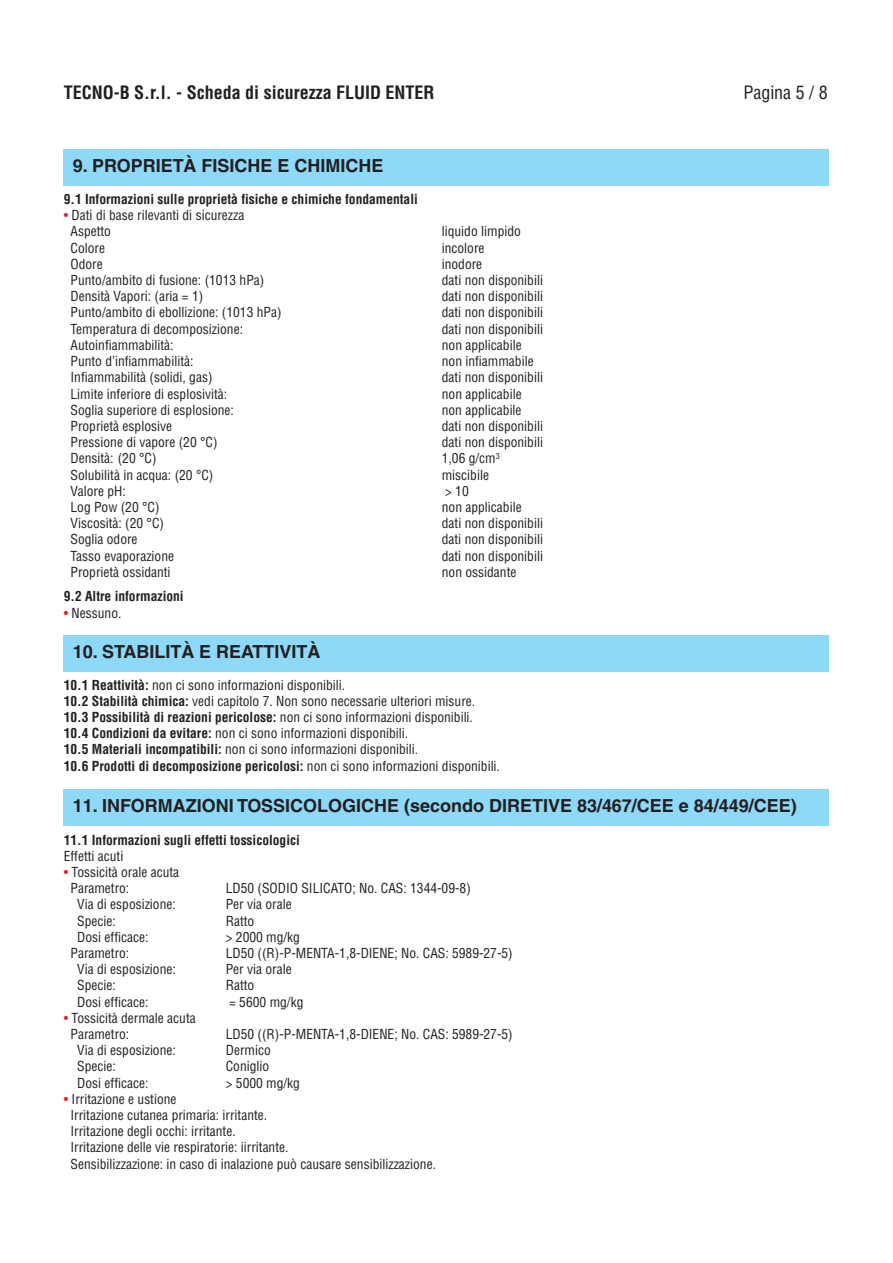
<style>
.page{position:relative;width:893px;height:1263px;background:#fff}
.page>*{position:absolute;margin:0;border:0;box-sizing:border-box;transform-origin:0 0}
.t1{font:700 18px "Helvetica";color:#231f20}
.t2{font:700 condensed 18px "Helvetica";color:#231f20}
.t3{font:condensed 18px "Helvetica";color:#231f20}
.t4{font:condensed 13.5px/16.2px "Helvetica";color:#231f20}
.t5{font:700 condensed 13.5px "Helvetica";color:#231f20}
.s1{color:#ed1c24}
.s2{font-weight:700}
</style>
<div class="page">
<div style="left:64px;top:149px;width:765px;height:36px;background:#8ed8f8"></div>
<div style="left:64px;top:635px;width:765px;height:36px;background:#8ed8f8"></div>
<div style="left:64px;top:789px;width:765px;height:36px;background:#8ed8f8"></div>
<h1 class="t2" style="left:64px;top:85px;width:372px">TECNO-B S.r.l. - Scheda di sicurezza FLUID ENTER</h1>
<h1 class="t3" style="left:743px;top:85px;width:86px">Pagina 5 / 8</h1>
<h1 class="t1" style="left:73px;top:159px;width:312px">9. PROPRIETÀ FISICHE E CHIMICHE</h1>
<p class="t5" style="left:64px;top:194px;width:356px">9.1 Informazioni sulle proprietà fisiche e chimiche fondamentali</p>
<p class="t4" style="left:71px;top:208px;width:175px;text-indent:-7px"><span class="s1">•</span> Dati di base rilevanti di sicurezza<br>Aspetto</p>
<p class="t4" style="left:442px;top:225px;width:81px">liquido limpido</p>
<p class="t4" style="left:71px;top:241px;width:36px">Colore</p>
<p class="t4" style="left:442px;top:241px;width:44px">incolore</p>
<p class="t4" style="left:71px;top:257px;width:34px">Odore</p>
<p class="t4" style="left:442px;top:257px;width:42px">inodore</p>
<p class="t4" style="left:71px;top:273px;width:195px">Punto/ambito di fusione: (1013 hPa)</p>
<p class="t4" style="left:442px;top:273px;width:103px">dati non disponibili</p>
<p class="t4" style="left:71px;top:289px;width:134px">Densità Vapori: (aria = 1)</p>
<p class="t4" style="left:442px;top:289px;width:103px">dati non disponibili</p>
<p class="t4" style="left:71px;top:306px;width:213px">Punto/ambito di ebollizione: (1013 hPa)</p>
<p class="t4" style="left:442px;top:306px;width:103px">dati non disponibili</p>
<p class="t4" style="left:71px;top:322px;width:174px">Temperatura di decomposizione:</p>
<p class="t4" style="left:442px;top:322px;width:103px">dati non disponibili</p>
<p class="t4" style="left:71px;top:338px;width:105px">Autoinfiammabilità:</p>
<p class="t4" style="left:442px;top:338px;width:81px">non applicabile</p>
<p class="t4" style="left:71px;top:354px;width:124px">Punto d’infiammabilità:</p>
<p class="t4" style="left:442px;top:354px;width:93px">non infiammabile</p>
<p class="t4" style="left:71px;top:370px;width:144px">Infiammabilità (solidi, gas)</p>
<p class="t4" style="left:442px;top:370px;width:103px">dati non disponibili</p>
<p class="t4" style="left:71px;top:387px;width:158px">Limite inferiore di esplosività:</p>
<p class="t4" style="left:442px;top:387px;width:81px">non applicabile</p>
<p class="t4" style="left:71px;top:403px;width:165px">Soglia superiore di esplosione:</p>
<p class="t4" style="left:442px;top:403px;width:81px">non applicabile</p>
<p class="t4" style="left:71px;top:419px;width:103px">Proprietà esplosive</p>
<p class="t4" style="left:442px;top:419px;width:103px">dati non disponibili</p>
<p class="t4" style="left:71px;top:435px;width:149px">Pressione di vapore (20 °C)</p>
<p class="t4" style="left:442px;top:435px;width:103px">dati non disponibili</p>
<p class="t4" style="left:71px;top:451px;width:87px">Densità: (20 °C)</p>
<p class="t4" style="left:442px;top:451px;width:59px">1,06 g/cm<sup>3</sup></p>
<p class="t4" style="left:71px;top:468px;width:144px">Solubilità in acqua: (20 °C)</p>
<p class="t4" style="left:442px;top:468px;width:49px">miscibile</p>
<p class="t4" style="left:71px;top:484px;width:57px">Valore pH:</p>
<p class="t4" style="left:445px;top:484px;width:25px">&gt; 10</p>
<p class="t4" style="left:71px;top:500px;width:91px">Log Pow (20 °C)</p>
<p class="t4" style="left:442px;top:500px;width:81px">non applicabile</p>
<p class="t4" style="left:71px;top:516px;width:95px">Viscosità: (20 °C)</p>
<p class="t4" style="left:442px;top:516px;width:103px">dati non disponibili</p>
<p class="t4" style="left:71px;top:532px;width:69px">Soglia odore</p>
<p class="t4" style="left:442px;top:532px;width:103px">dati non disponibili</p>
<p class="t4" style="left:71px;top:549px;width:105px">Tasso evaporazione</p>
<p class="t4" style="left:442px;top:549px;width:103px">dati non disponibili</p>
<p class="t4" style="left:71px;top:565px;width:102px">Proprietà ossidanti</p>
<p class="t4" style="left:442px;top:565px;width:76px">non ossidante</p>
<p class="t5" style="left:64px;top:591px;width:121px">9.2 Altre informazioni</p>
<p class="t4" style="left:64px;top:606px;width:59px"><span class="s1">•</span> Nessuno.</p>
<h1 class="t1" style="left:73px;top:645px;width:249px">10. STABILITÀ E REATTIVITÀ</h1>
<p class="t4" style="left:64px;top:678px;width:438px"><span class="s2">10.1 Reattività:</span> non ci sono informazioni disponibili.<br><span class="s2">10.2 Stabilità chimica:</span> vedi capitolo 7. Non sono necessarie ulteriori misure.<br><span class="s2">10.3 Possibilità di reazioni pericolose:</span> non ci sono informazioni disponibili.<br><span class="s2">10.4 Condizioni da evitare:</span> non ci sono informazioni disponibili.<br><span class="s2">10.5 Materiali incompatibili:</span> non ci sono informazioni disponibili.<br><span class="s2">10.6 Prodotti di decomposizione pericolosi:</span> non ci sono informazioni disponibili.</p>
<h1 class="t1" style="left:73px;top:799px;width:726px">11. INFORMAZIONI TOSSICOLOGICHE (secondo DIRETIVE 83/467/CEE e 84/449/CEE)</h1>
<p class="t5" style="left:64px;top:834px;width:238px">11.1 Informazioni sugli effetti tossicologici</p>
<p class="t4" style="left:64px;top:849px;width:61px">Effetti acuti</p>
<p class="t4" style="left:71px;top:865px;width:110px;text-indent:-7px"><span class="s1">•</span> Tossicità orale acuta<br>Parametro:</p>
<p class="t4" style="left:226px;top:881px;width:247px">LD50 (SODIO SILICATO; No. CAS: 1344-09-8)</p>
<p class="t4" style="left:77px;top:897px;width:100px">Via di esposizione:</p>
<p class="t4" style="left:226px;top:897px;width:67px">Per via orale</p>
<p class="t4" style="left:77px;top:914px;width:40px">Specie:</p>
<p class="t4" style="left:226px;top:914px;width:30px">Ratto</p>
<p class="t4" style="left:77px;top:930px;width:73px">Dosi efficace:</p>
<p class="t4" style="left:226px;top:930px;width:76px">&gt; 2000 mg/kg</p>
<p class="t4" style="left:71px;top:946px;width:60px">Parametro:</p>
<p class="t4" style="left:226px;top:946px;width:288px">LD50 ((R)-P-MENTA-1,8-DIENE; No. CAS: 5989-27-5)</p>
<p class="t4" style="left:77px;top:962px;width:100px">Via di esposizione:</p>
<p class="t4" style="left:226px;top:962px;width:67px">Per via orale</p>
<p class="t4" style="left:77px;top:978px;width:40px">Specie:</p>
<p class="t4" style="left:226px;top:978px;width:30px">Ratto</p>
<p class="t4" style="left:77px;top:995px;width:73px">Dosi efficace:</p>
<p class="t4" style="left:229px;top:995px;width:76px">= 5600 mg/kg</p>
<p class="t4" style="left:71px;top:1011px;width:127px;text-indent:-7px"><span class="s1">•</span> Tossicità dermale acuta<br>Parametro:</p>
<p class="t4" style="left:226px;top:1027px;width:288px">LD50 ((R)-P-MENTA-1,8-DIENE; No. CAS: 5989-27-5)</p>
<p class="t4" style="left:77px;top:1043px;width:100px">Via di esposizione:</p>
<p class="t4" style="left:226px;top:1043px;width:46px">Dermico</p>
<p class="t4" style="left:77px;top:1059px;width:40px">Specie:</p>
<p class="t4" style="left:226px;top:1059px;width:45px">Coniglio</p>
<p class="t4" style="left:77px;top:1076px;width:73px">Dosi efficace:</p>
<p class="t4" style="left:226px;top:1076px;width:76px">&gt; 5000 mg/kg</p>
<p class="t4" style="left:71px;top:1092px;width:367px;text-indent:-7px"><span class="s1">•</span> Irritazione e ustione<br>Irritazione cutanea primaria: irritante.<br>Irritazione degli occhi: irritante.<br>Irritazione delle vie respiratorie: iirritante.<br>Sensibilizzazione: in caso di inalazione può causare sensibilizzazione.</p>
</div>
